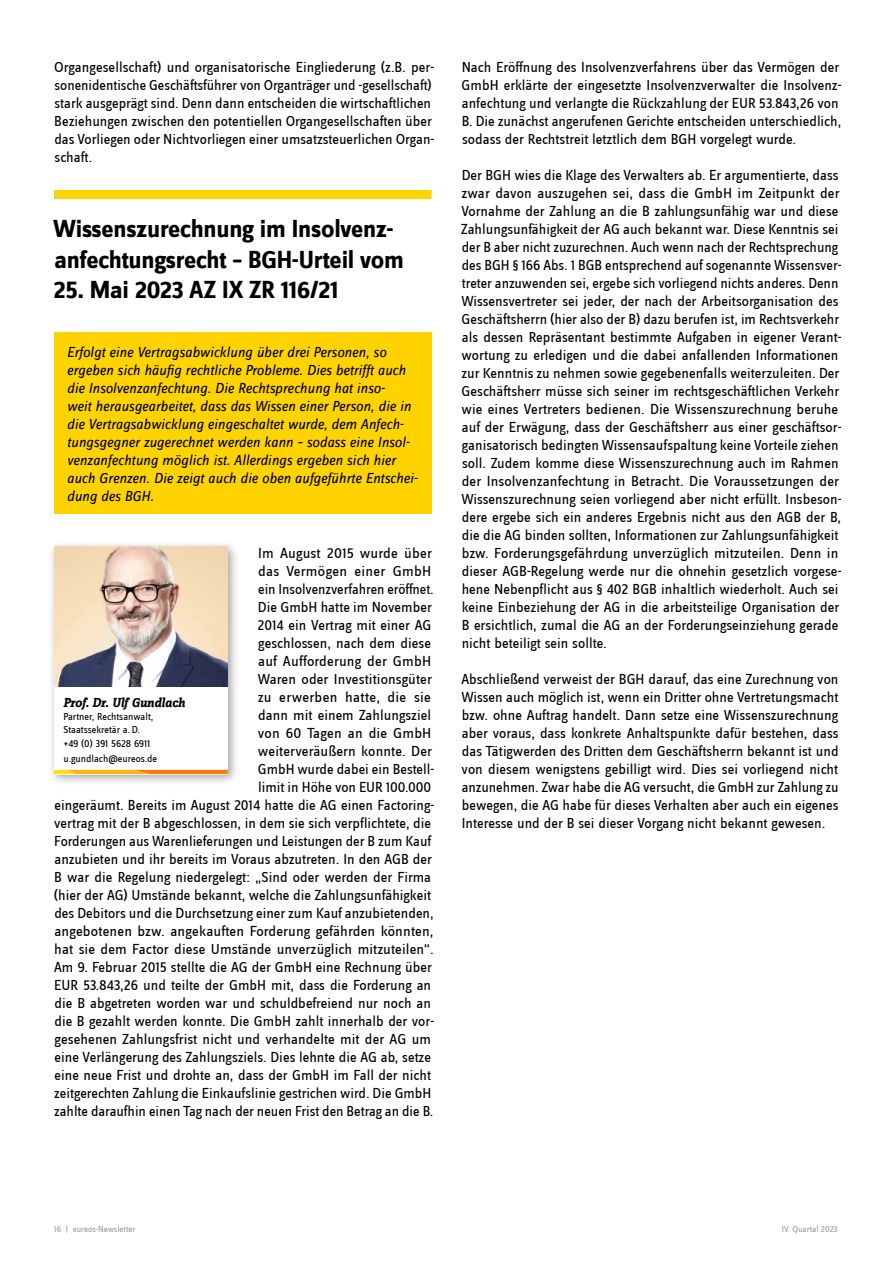
<style>
.page{position:relative;width:893px;height:1263px;background:#fff}
.page>*{position:absolute;margin:0;border:0;box-sizing:border-box;transform-origin:0 0}
.t1{font:700 25.5px/30.6px "Zine Sans Dis";letter-spacing:-.01em;color:#000}
.t2{font:15px/18px "Zine Sans Dis";color:#000}
.t3{font:italic 15px/18px "Zine Sans Dis";color:#000}
.t4{font:italic 700 13.5px "Zine Slab Dis";letter-spacing:-.01em;color:#000}
.t5{font:10.5px/12.6px "Zine Sans Dis";color:#000}
.t6{font:9px "Zine Sans Dis";color:#9c9c9d}
</style>
<div class="page">
<div style="left:54px;top:190px;width:378px;height:9px;background:#ffd300"></div>
<div style="left:54px;top:332px;width:378px;height:181px;background:#ffd300"></div>
<div style="left:48px;top:540px;width:192px;height:246px;background:#000;opacity:.38"></div>
<img style="left:54px;top:547px;width:174px;height:140px">
<div style="left:54px;top:687px;width:174px;height:87px;background:#fff"></div>
<svg style="left:54px;top:770px;width:174px;height:4px"></svg>
<p class="t2" style="left:54px;top:59px;width:382px">Organgesellschaft) und organisatorische Eingliederung (z.B. per&shy;sonenidentische Geschäftsführer von Organträger und -gesellschaft) stark ausgeprägt sind. Denn dann entscheiden die wirtschaftlichen Beziehungen zwischen den potentiellen Organgesellschaften über das Vorliegen oder Nichtvorliegen einer umsatzsteuerlichen Organ&shy;schaft.</p>
<h1 class="t1" style="left:53px;top:215px;width:353px">Wissenszurechnung im Insolvenz&shy;anfechtungsrecht – BGH-Urteil vom</h1>
<h1 class="t1" style="left:54px;top:276px;width:286px">25. Mai 2023 AZ IX ZR 116/21</h1>
<p class="t3" style="left:67px;top:343px;width:352px">Erfolgt eine Vertragsabwicklung über drei Personen, so ergeben sich häufig rechtliche Probleme. Dies betrifft auch die Insolvenzanfechtung. Die Rechtsprechung hat inso-<br>weit herausgearbeitet, dass das Wissen einer Person, die in die Vertragsabwicklung eingeschaltet wurde, dem Anfech&shy;tungsgegner zugerechnet werden kann – sodass eine Insol&shy;venzanfechtung möglich ist. Allerdings ergeben sich hier auch Grenzen. Die zeigt auch die oben aufgeführte Entschei&shy;dung des BGH.</p>
<p class="t2" style="left:258px;top:545px;width:178px">Im August 2015 wurde über das Vermögen einer GmbH ein Insolvenzverfahren eröffnet.<br>Die GmbH hatte im November<br>2014 ein Vertrag mit einer AG geschlossen, nach dem diese auf Aufforderung der GmbH<br>Waren oder Investitionsgüter zu erwerben hatte, die sie dann mit einem Zahlungsziel von 60 Tagen an die GmbH weiterveräußern konnte. Der<br>GmbH wurde dabei ein Bestell&shy;limit in Höhe von EUR 100.000</p>
<p class="t4" style="left:63px;top:696px;width:123px">Prof. Dr. Ulf Gundlach</p>
<p class="t5" style="left:63px;top:711px;width:92px">Partner, Rechtsanwalt,<br>Staatssekretär a.D.</p>
<p class="t5" style="left:63px;top:737px;width:95px;line-height:14.7px">+49 (0) 391 5628 6911 u.gundlach@eureos.de</p>
<p class="t2" style="left:54px;top:797px;width:382px">eingeräumt. Bereits im August 2014 hatte die AG einen Factoring&shy;vertrag mit der B abgeschlossen, in dem sie sich verpflichtete, die Forderungen aus Warenlieferungen und Leistungen der B zum Kauf anzubieten und ihr bereits im Voraus abzutreten. In den AGB der B war die Regelung niedergelegt: „Sind oder werden der Firma (hier der AG) Umstände bekannt, welche die Zahlungsunfähigkeit des Debitors und die Durchsetzung einer zum Kauf anzubietenden, angebotenen bzw. angekauften Forderung gefährden könnten, hat sie dem Factor diese Umstände unverzüglich mitzuteilen“.<br>Am 9. Februar 2015 stellte die AG der GmbH eine Rechnung über EUR 53.843,26 und teilte der GmbH mit, dass die Forderung an die B abgetreten worden war und schuldbefreiend nur noch an die B gezahlt werden konnte. Die GmbH zahlt innerhalb der vor&shy;gesehenen Zahlungsfrist nicht und verhandelte mit der AG um eine Verlängerung des Zahlungsziels. Dies lehnte die AG ab, setze eine neue Frist und drohte an, dass der GmbH im Fall der nicht zeitgerechten Zahlung die Einkaufslinie gestrichen wird. Die GmbH zahlte daraufhin einen Tag nach der neuen Frist den Betrag an die B.</p>
<p class="t2" style="left:462px;top:59px;width:381px">Nach Eröffnung des Insolvenzverfahrens über das Vermögen der GmbH erklärte der eingesetzte Insolvenzverwalter die Insolvenz&shy;anfechtung und verlangte die Rückzahlung der EUR 53.843,26 von B. Die zunächst angerufenen Gerichte entscheiden unterschiedlich, sodass der Rechtstreit letztlich dem BGH vorgelegt wurde.</p>
<p class="t2" style="left:461px;top:167px;width:382px">Der BGH wies die Klage des Verwalters ab. Er argumentierte, dass zwar davon auszugehen sei, dass die GmbH im Zeitpunkt der Vornahme der Zahlung an die B zahlungsunfähig war und diese Zahlungsunfähigkeit der AG auch bekannt war. Diese Kenntnis sei der B aber nicht zuzurechnen. Auch wenn nach der Rechtsprechung des BGH § 166 Abs. 1 BGB entsprechend auf sogenannte Wissensver&shy;treter anzuwenden sei, ergebe sich vorliegend nichts anderes. Denn Wissensvertreter sei jeder, der nach der Arbeitsorganisation des Geschäftsherrn (hier also der B) dazu berufen ist, im Rechtsverkehr als dessen Repräsentant bestimmte Aufgaben in eigener Verant&shy;wortung zu erledigen und die dabei anfallenden Informationen zur Kenntnis zu nehmen sowie gegebenenfalls weiterzuleiten. Der Geschäftsherr müsse sich seiner im rechtsgeschäftlichen Verkehr wie eines Vertreters bedienen. Die Wissenszurechnung beruhe auf der Erwägung, dass der Geschäftsherr aus einer geschäftsor&shy;ganisatorisch bedingten Wissensaufspaltung keine Vorteile ziehen soll. Zudem komme diese Wissenszurechnung auch im Rahmen der Insolvenzanfechtung in Betracht. Die Voraussetzungen der Wissenszurechnung seien vorliegend aber nicht erfüllt. Insbeson&shy;dere ergebe sich ein anderes Ergebnis nicht aus den AGB der B, die die AG binden sollten, Informationen zur Zahlungsunfähigkeit bzw. Forderungsgefährdung unverzüglich mitzuteilen. Denn in dieser AGB-Regelung werde nur die ohnehin gesetzlich vorgese&shy;hene Nebenpflicht aus § 402 BGB inhaltlich wiederholt. Auch sei keine Einbeziehung der AG in die arbeitsteilige Organisation der B ersichtlich, zumal die AG an der Forderungseinziehung gerade nicht beteiligt sein sollte.</p>
<p class="t2" style="left:461px;top:671px;width:379px;text-align:justify">Abschließend verweist der BGH darauf, das eine Zurechnung von Wissen auch möglich ist, wenn ein Dritter ohne Vertretungsmacht bzw. ohne Auftrag handelt. Dann setze eine Wissenszurechnung aber voraus, dass konkrete Anhaltspunkte dafür bestehen, dass das Tätigwerden des Dritten dem Geschäftsherrn bekannt ist und von diesem wenigstens gebilligt wird. Dies sei vorliegend nicht anzunehmen. Zwar habe die AG versucht, die GmbH zur Zahlung zu bewegen, die AG habe für dieses Verhalten aber auch ein eigenes Interesse und der B sei dieser Vorgang nicht bekannt gewesen.</p>
<p class="t6" style="left:54px;top:1225px;width:83px">16 | eureos-Newsletter</p>
<p class="t6" style="left:782px;top:1225px;width:57px">IV. Quartal 2023</p>
</div>
